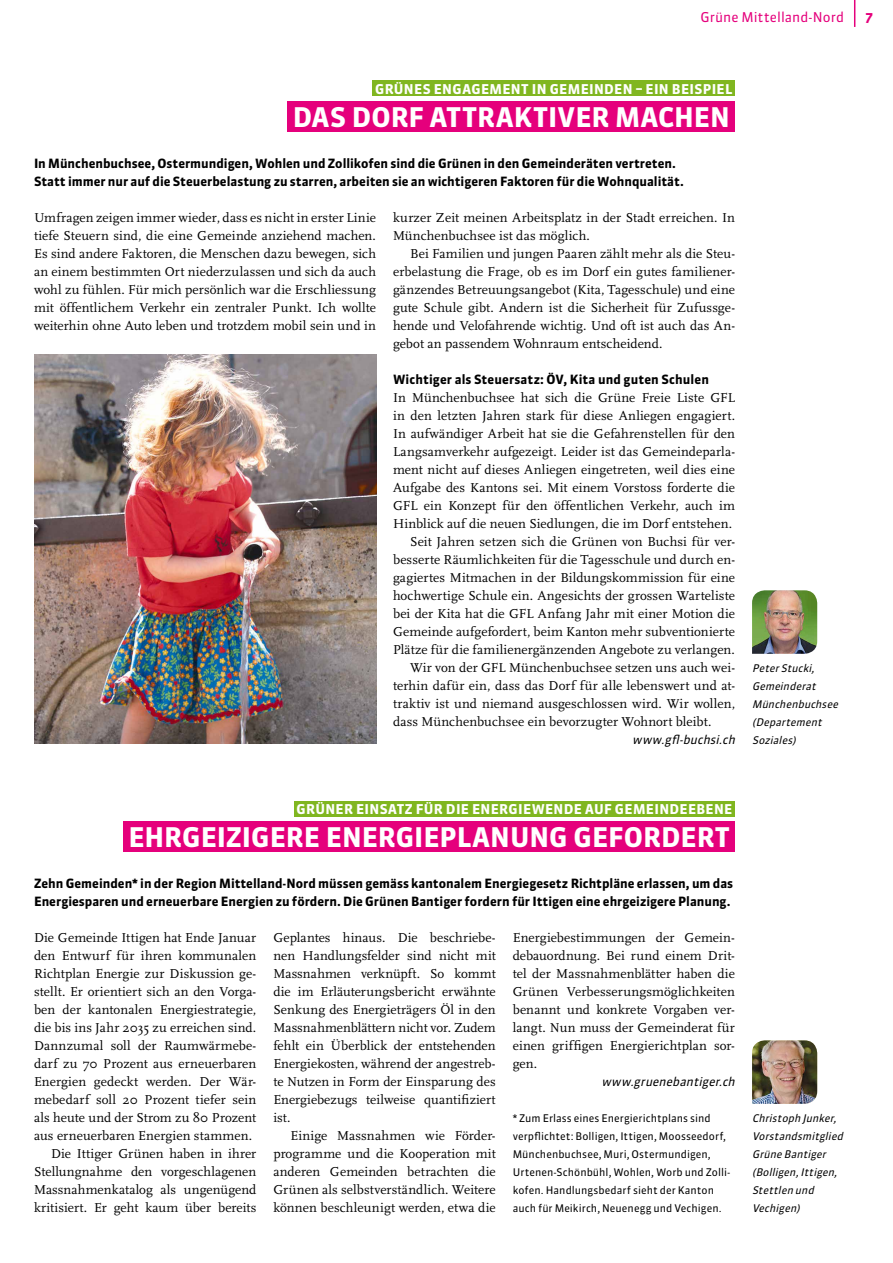
<style>
.page{position:relative;width:893px;height:1263px;background:#fff}
.page>*{position:absolute;margin:0;border:0;box-sizing:border-box;transform-origin:0 0}
.t1{font:700 27px "Sanuk OT";color:#fff}
.t2{font:13.5px/18px "FF Scala";letter-spacing:.005em;color:#000;text-align:justify}
.t3{font:700 13.5px "Sanuk OT";letter-spacing:.025em;color:#fff}
.t4{font:13.5px "Sanuk OT";letter-spacing:.005em;color:#e5007c}
.t5{font:700 13.5px "Sanuk OT";color:#e5007c}
.t6{font:700 12.75px/18px "Sanuk OT";color:#000}
.t7{font:italic 12px "Sanuk OT";color:#000}
.t8{font:10.5px/18px "Sanuk OT";letter-spacing:.005em;color:#000}
.t9{font:italic 10.5px/18px "Sanuk OT";color:#000}
</style>
<div class="page">
<svg style="left:854px;top:0;width:1px;height:27px"></svg>
<img style="left:34px;top:354px;width:342px;height:390px">
<div style="left:288px;top:101px;width:447px;height:31px;background:#e5007c"></div>
<div style="left:123px;top:821px;width:612px;height:31px;background:#e5007c"></div>
<div style="left:372px;top:81px;width:363px;height:15px;background:#80b620"></div>
<div style="left:294px;top:801px;width:441px;height:15px;background:#80b620"></div>
<img style="left:752px;top:590px;width:65px;height:64px">
<img style="left:752px;top:1040px;width:65px;height:64px">
<p class="t4" style="left:700px;top:9px;width:145px">Grüne Mittelland-Nord</p>
<p class="t5" style="left:865px;top:9px;width:9px">7</p>
<p class="t3" style="left:375px;top:80px;width:107px">Grünes Engageme</p>
<p class="t3" style="left:511px;top:80px;width:58px">nt in Gemei</p>
<p class="t3" style="left:594px;top:80px;width:87px">nden – ein Beispie</p>
<p class="t3" style="left:725px;top:80px;width:9px">l</p>
<h1 class="t1" style="left:293px;top:100px;width:439px">Das Dorf attraktive r machen</h1>
<p class="t6" style="left:34px;top:154px;width:651px">In Münchenbuchsee, Ostermundigen, Wohlen und Zollikofen sind die Grünen in den Gemeinderäten vertreten.<br>Statt immer nur auf die Steuerbelastung zu starren, arbeiten sie an wichtigeren Faktoren für die Wohnqualität.</p>
<p class="t2" style="left:34px;top:209px;width:343px">Umfragen zeigen immer wieder, dass es nicht in erster Linie tiefe Steuern sind, die eine Gemeinde anziehend machen.<br>Es sind andere Faktoren, die Menschen dazu bewegen, sich an einem bestimmten Ort niederzulassen und sich da auch wohl zu fühlen. Für mich persönlich war die Erschliessung mit öffentlichem Verkehr ein zentraler Punkt. Ich wollte weiterhin ohne Auto leben und trotzdem mobil sein und in</p>
<p class="t2" style="left:393px;top:208px;width:343px">kurzer Zeit meinen Arbeitsplatz in der Stadt erreichen. In<br>Münchenbuchsee ist das möglich.</p>
<p class="t2" style="left:393px;top:244px;width:343px;text-indent:17px">Bei Familien und jungen Paaren zählt mehr als die Steu&shy;erbelastung die Frage, ob es im Dorf ein gutes familiener&shy;gänzendes Betreuungsangebot (Kita, Tagesschule) und eine gute Schule gibt. Andern ist die Sicherheit für Zufussge&shy;hende und Velofahrende wichtig. Und oft ist auch das An&shy;gebot an passendem Wohnraum entscheidend.</p>
<p class="t6" style="left:393px;top:370px;width:317px">Wichtiger als Steuersatz: ÖV, Kita und guten Schulen</p>
<p class="t2" style="left:393px;top:389px;width:343px">In Münchenbuchsee hat sich die Grüne Freie Liste GFL</p>
<p class="t2" style="left:393px;top:407px;width:343px">in den letzten Jahren stark für diese Anliegen engagiert.</p>
<p class="t2" style="left:393px;top:425px;width:343px">In aufwändiger Arbeit hat sie die Gefahrenstellen für den</p>
<p class="t2" style="left:393px;top:443px;width:343px">Langsamverkehr aufgezeigt. Leider ist das Gemeindeparla-</p>
<p class="t2" style="left:393px;top:461px;width:343px">ment nicht auf dieses Anliegen eingetreten, weil dies eine</p>
<p class="t2" style="left:393px;top:479px;width:343px">Aufgabe des Kantons sei. Mit einem Vorstoss forderte die</p>
<p class="t2" style="left:393px;top:497px;width:343px">GFL ein Konzept für den öffentlichen Verkehr, auch im</p>
<p class="t2" style="left:393px;top:515px;width:341px">Hinblick auf die neuen Siedlungen, die im Dorf entstehen.</p>
<p class="t2" style="left:410px;top:533px;width:326px">Seit Jahren setzen sich die Grünen von Buchsi für ver-</p>
<p class="t2" style="left:393px;top:551px;width:343px">besserte Räumlichkeiten für die Tagesschule und durch en-</p>
<p class="t2" style="left:393px;top:569px;width:343px">gagiertes Mitmachen in der Bildungskommission für eine</p>
<p class="t2" style="left:393px;top:587px;width:343px">hochwertige Schule ein. Angesichts der grossen Warteliste</p>
<p class="t2" style="left:393px;top:605px;width:343px">bei der Kita hat die GFL Anfang Jahr mit einer Motion die</p>
<p class="t2" style="left:393px;top:623px;width:343px">Gemeinde aufgefordert, beim Kanton mehr subventionierte</p>
<p class="t2" style="left:393px;top:641px;width:343px">Plätze für die familienergänzenden Angebote zu verlangen.</p>
<p class="t2" style="left:410px;top:659px;width:326px">Wir von der GFL Münchenbuchsee setzen uns auch wei-</p>
<p class="t2" style="left:393px;top:676px;width:343px">terhin dafür ein, dass das Dorf für alle lebenswert und at-</p>
<p class="t2" style="left:393px;top:694px;width:343px">traktiv ist und niemand ausgeschlossen wird. Wir wollen,</p>
<p class="t2" style="left:393px;top:712px;width:320px">dass Münchenbuchsee ein bevorzugter Wohnort bleibt.</p>
<p class="t7" style="left:632px;top:732px;width:107px">www.gfl-buchsi.ch</p>
<p class="t9" style="left:752px;top:659px;width:90px">PeterStucki,<br>Gemeinderat<br>Münchenbuchsee (Departement<br>Soziales)</p>
<p class="t3" style="left:297px;top:800px;width:158px">Grüner Einsatz für die</p>
<p class="t3" style="left:472px;top:800px;width:47px">Energiewe</p>
<p class="t3" style="left:554px;top:800px;width:80px">nde auf Gemei</p>
<p class="t3" style="left:659px;top:800px;width:20px">ndee</p>
<p class="t3" style="left:696px;top:800px;width:36px">bene</p>
<h1 class="t1" style="left:128px;top:820px;width:70px">Ehrgeizige</h1>
<h1 class="t1" style="left:286px;top:820px;width:126px">re Energiep</h1>
<h1 class="t1" style="left:457px;top:820px;width:275px">lanung gefordert</h1>
<p class="t6" style="left:34px;top:874px;width:701px">Zehn Gemeinden* in der Region Mittelland-Nord müssen gemäss kantonalem Energiegesetz Richtpläne erlassen, um das<br>Energiesparen und erneuerbare Energien zu fördern. Die Grünen Bantiger fordern für Ittigen eine ehrgeizigere Planung.</p>
<p class="t2" style="left:34px;top:929px;width:224px">Die Gemeinde Ittigen hat Ende Januar</p>
<p class="t2" style="left:34px;top:947px;width:224px">den Entwurf für ihren kommunalen</p>
<p class="t2" style="left:34px;top:965px;width:224px">Richtplan Energie zur Diskussion ge-</p>
<p class="t2" style="left:34px;top:983px;width:224px">stellt. Er orientiert sich an den Vorga-</p>
<p class="t2" style="left:34px;top:1001px;width:224px">ben der kantonalen Energiestrategie,</p>
<p class="t2" style="left:34px;top:1019px;width:224px">die bis ins Jahr 2035 zu erreichen sind.</p>
<p class="t2" style="left:34px;top:1037px;width:224px">Dannzumal soll der Raumwärmebe-</p>
<p class="t2" style="left:34px;top:1055px;width:224px">darf zu 70 Prozent aus erneuerbaren</p>
<p class="t2" style="left:34px;top:1073px;width:224px">Energien gedeckt werden. Der Wär-</p>
<p class="t2" style="left:34px;top:1091px;width:224px">mebedarf soll 20 Prozent tiefer sein</p>
<p class="t2" style="left:34px;top:1109px;width:224px">als heute und der Strom zu 80 Prozent</p>
<p class="t2" style="left:34px;top:1127px;width:220px">aus erneuerbaren Energien stammen.</p>
<p class="t2" style="left:51px;top:1145px;width:207px">Die Ittiger Grünen haben in ihrer</p>
<p class="t2" style="left:34px;top:1163px;width:224px">Stellungnahme den vorgeschlagenen</p>
<p class="t2" style="left:34px;top:1181px;width:224px">Massnahmenkatalog als ungenügend</p>
<p class="t2" style="left:34px;top:1199px;width:224px">kritisiert. Er geht kaum über bereits</p>
<p class="t2" style="left:273px;top:929px;width:224px">Geplantes hinaus. Die beschriebe&shy;nen Handlungsfelder sind nicht mit Massnahmen verknüpft. So kommt die im Erläuterungsbericht erwähnte Senkung des Energieträgers Öl in den Massnahmenblättern nicht vor. Zudem fehlt ein Überblick der entstehenden Energiekosten, während der angestreb&shy;te Nutzen in Form der Einsparung des Energiebezugs teilweise quantifiziert ist.</p>
<p class="t2" style="left:273px;top:1126px;width:224px;text-indent:17px">Einige Massnahmen wie Förder&shy;programme und die Kooperation mit anderen Gemeinden betrachten die Grünen als selbstverständlich. Weitere können beschleunigt werden, etwa die</p>
<p class="t2" style="left:513px;top:929px;width:224px">Energiebestimmungen der Gemein&shy;debauordnung. Bei rund einem Drit&shy;tel der Massnahmenblätter haben die Grünen Verbesserungsmöglichkeiten benannt und konkrete Vorgaben ver&shy;langt. Nun muss der Gemeinderat für einen griffigen Energierichtplan sor&shy;gen.</p>
<p class="t7" style="left:601px;top:1074px;width:138px">www.gruenebantiger.ch</p>
<p class="t8" style="left:513px;top:1109px;width:219px">* Zum Erlass eines Energierichtplans sind verpflichtet: Bolligen, Ittigen, Moosseedorf, Münchenbuchsee, Muri, Ostermundigen, Urtenen-Schönbühl, Wohlen, Worb und Zolli&shy;kofen. Handlungsbedarf sieht der Kanton auch für Meikirch, Neuenegg und Vechigen.</p>
<p class="t9" style="left:752px;top:1109px;width:95px">Christoph Junker,<br>Vorstandsmitglied<br>Grüne Bantiger (Bolligen,Ittigen,<br>Stettlen und<br>Vechigen)</p>
</div>
